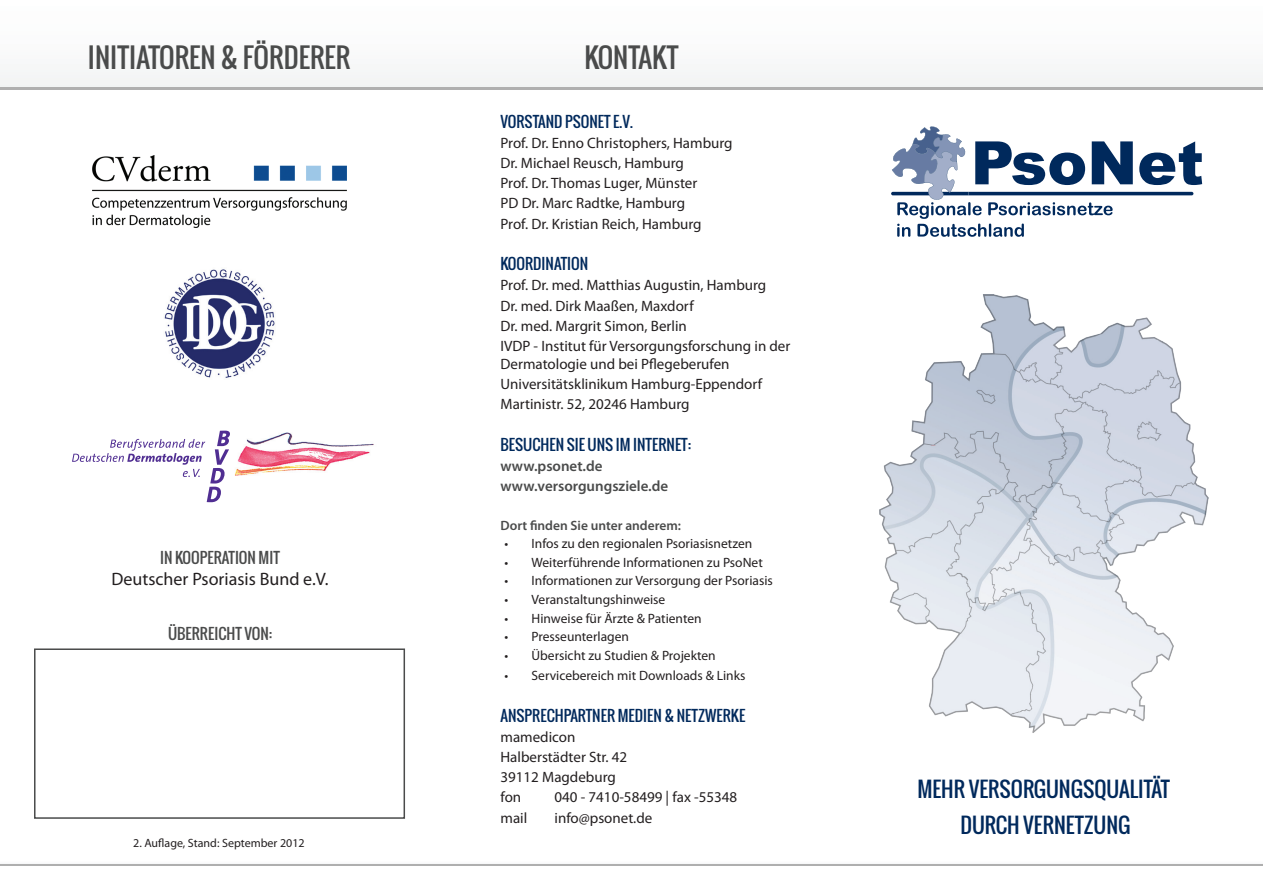
<style>
.page{position:relative;width:1263px;height:893px;background:#fff}
.page>*{position:absolute;margin:0;border:0;box-sizing:border-box;transform-origin:0 0}
.t1{font:27px "Oswald";color:#4a4b4b}
.t2{font:21px/36px "Oswald";color:#00295c;text-align:center}
.t3{font:18px "Myriad Pro";color:#231f20}
.t4{font:15px/20.1px "Myriad Pro";color:#231f20}
.t5{font:15px "Oswald";color:#00295c}
.t6{font:600 15px/20.1px "Myriad Pro";color:#4a4b4b}
.t7{font:15px "Oswald";color:#4a4b4b}
.t8{font:15px "Oswald";color:#00295c}
.t9{font:13.5px "Myriad Pro";color:#231f20}
.t10{font:600 13.5px "Myriad Pro";color:#4a4b4b}
.t11{font:12px "Myriad Pro";color:#231f20}
</style>
<div class="page">
<svg style="left:891px;top:126px;width:311px;height:111px"></svg>
<img style="left:164px;top:269px;width:111px;height:109px">
<div style="left:0;top:0;width:1263px;height:87px;background:#fbfbfc"></div>
<hr style="left:0;top:87px;width:1263px;height:3px;background:#afafaf">
<img style="left:93px;top:156px;width:253px;height:71px">
<div style="left:34px;top:648px;width:371px;height:171px;border:2px solid #4a4b4b"></div>
<svg style="left:72px;top:431px;width:158px;height:71px"></svg>
<img style="left:234px;top:432px;width:140px;height:44px">
<hr style="left:0;top:864px;width:1263px;height:1px;background:#afafaf">
<img style="left:879px;top:294px;width:329px;height:439px">
<h1 class="t1" style="left:88px;top:37px;width:264px">INITIATOREN &amp; FÖRDERER</h1>
<h1 class="t1" style="left:584px;top:37px;width:96px">KONTAKT</h1>
<p class="t7" style="left:160px;top:546px;width:121px">IN KOOPERATION MIT</p>
<p class="t3" style="left:111px;top:568px;width:219px">Deutscher Psoriasis Bund e.V.</p>
<p class="t7" style="left:168px;top:622px;width:106px">ÜBERREICHT VON:</p>
<p class="t11" style="left:133px;top:836px;width:173px">2. Auflage, Stand: September 2012</p>
<p class="t5" style="left:500px;top:110px;width:134px">VORSTAND PSONET E.V.</p>
<p class="t4" style="left:500px;top:133px;width:234px">Prof. Dr. Enno Christophers, Hamburg<br>Dr. Michael Reusch, Hamburg<br>Prof. Dr. Thomas Luger, Münster<br>PD Dr. Marc Radtke, Hamburg<br>Prof. Dr. Kristian Reich, Hamburg</p>
<p class="t8" style="left:500px;top:253px;width:89px">KOORDINATION</p>
<p class="t4" style="left:500px;top:275px;width:291px">Prof. Dr. med. Matthias Augustin, Hamburg<br>Dr. med. Dirk Maaßen, Maxdorf<br>Dr. med. Margrit Simon, Berlin<br>IVDP - Institut für Versorgungsforschung in der</p>
<p class="t4" style="left:500px;top:354px;width:263px">Dermatologie und bei Pflegeberufen<br>Universitätsklinikum Hamburg-Eppendorf<br>Martinistr. 52, 20246 Hamburg</p>
<p class="t5" style="left:500px;top:433px;width:192px">BESUCHEN SIE UNS IM INTERNET:</p>
<p class="t6" style="left:500px;top:456px;width:169px">www.psonet.de www.versorgungsziele.de</p>
<p class="t10" style="left:500px;top:516px;width:182px">Dort finden Sie unter anderem:</p>
<p class="t9" style="left:504px;top:535px;width:249px">• Infos zu den regionalen Psoriasisnetzen</p>
<p class="t9" style="left:504px;top:554px;width:260px">• Weiterführende Informationen zu PsoNet</p>
<p class="t9" style="left:504px;top:573px;width:270px">• Informationen zur Versorgung der Psoriasis</p>
<p class="t9" style="left:504px;top:591px;width:162px">• Veranstaltungshinweise</p>
<p class="t9" style="left:504px;top:610px;width:199px">• Hinweise für Ärzte &amp; Patienten</p>
<p class="t9" style="left:504px;top:628px;width:126px">• Presseunterlagen</p>
<p class="t9" style="left:504px;top:647px;width:213px">• Übersicht zu Studien &amp; Projekten</p>
<p class="t9" style="left:504px;top:667px;width:242px">• Servicebereich mit Downloads &amp; Links</p>
<p class="t5" style="left:500px;top:704px;width:246px">ANSPRECHPARTNER MEDIEN &amp; NETZWERKE</p>
<p class="t4" style="left:500px;top:727px;width:128px">mamedicon<br>Halberstädter Str. 42<br>39112 Magdeburg fon</p>
<p class="t4" style="left:554px;top:787px;width:184px">040 - 7410-58499 | fax -55348</p>
<p class="t4" style="left:500px;top:807px;width:28px">mail</p>
<p class="t4" style="left:554px;top:807px;width:99px">info@psonet.de</p>
<h2 class="t2" style="left:917px;top:771px;width:254px">MEHR VERSORGUNGSQUALITÄT<br>DURCH VERNETZUNG</h2>
</div>
